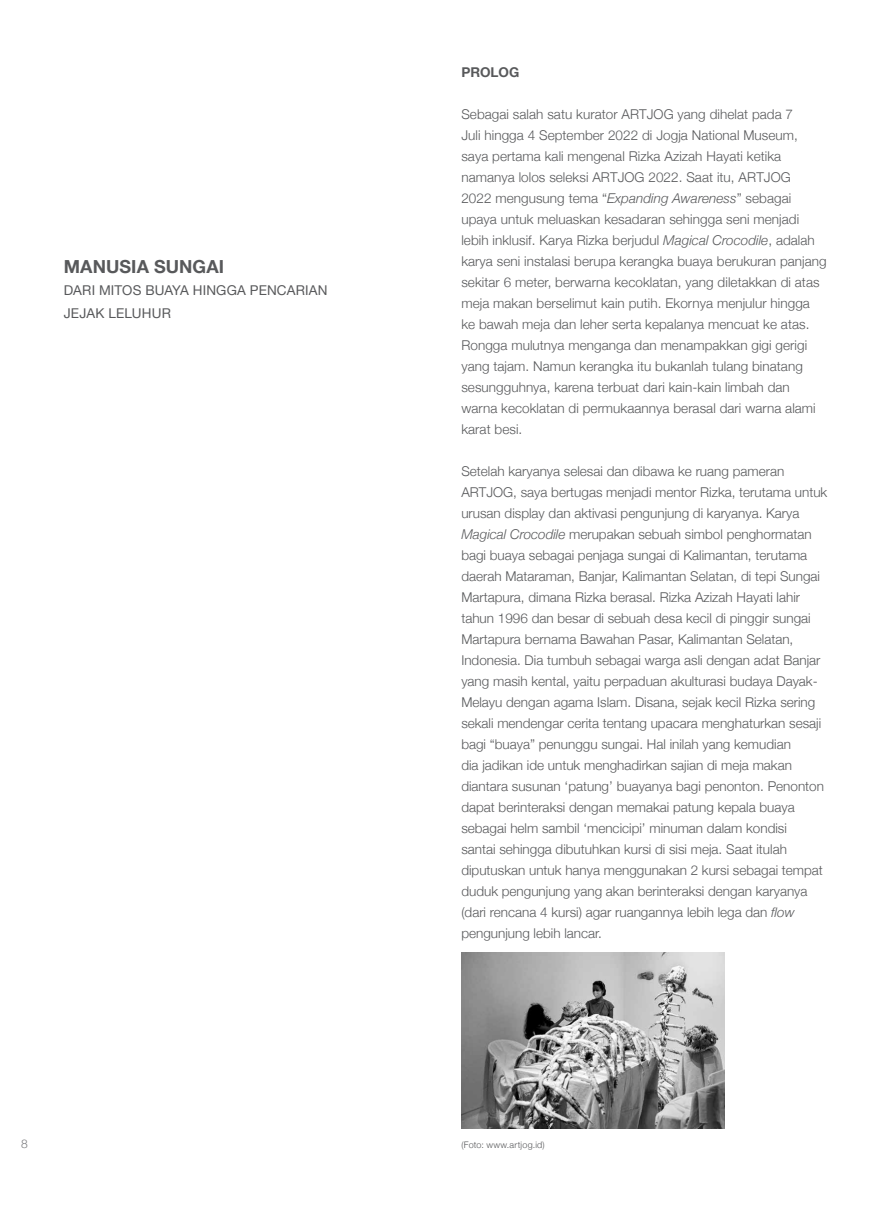
<style>
.page{position:relative;width:893px;height:1212px;background:#fff}
.page>*{position:absolute;margin:0;border:0;box-sizing:border-box;transform-origin:0 0}
.t1{font:700 18px "Helvetica Neue";letter-spacing:.005em;color:#58595b}
.t2{font:300 13.5px/21px "Helvetica Neue";color:#58595b}
.t3{font:13.5px/22.5px "Helvetica Neue";letter-spacing:.015em;color:#58595b}
.t4{font:700 13.5px "Helvetica Neue";color:#58595b}
.t5{font:300 12px "Helvetica Neue";color:#797a7d}
.t6{font:300 9px "Helvetica Neue";letter-spacing:.025em;color:#58595b}
.s1{font-style:italic}
</style>
<div class="page">
<img style="left:461px;top:953px;width:263px;height:175px">
<h1 class="t1" style="left:64px;top:252px;width:162px">MANUSIA SUNGAI</h1>
<p class="t3" style="left:64px;top:280px;width:265px">DARI MITOS BUAYA HINGGA PENCARIAN<br>JEJAK LELUHUR</p>
<p class="t5" style="left:21px;top:1134px;width:8px">8</p>
<p class="t4" style="left:461px;top:62px;width:60px">PROLOG</p>
<p class="t2" style="left:461px;top:103px;width:367px">Sebagai salah satu kurator ARTJOG yang dihelat pada 7<br>Juli hingga 4 September 2022 di Jogja National Museum, saya pertama kali mengenal Rizka Azizah Hayati ketika namanya lolos seleksi ARTJOG 2022. Saat itu, ARTJOG<br>2022 mengusung tema “<span class="s1">Expanding Awareness</span>” sebagai upaya untuk meluaskan kesadaran sehingga seni menjadi lebih inklusif. Karya Rizka berjudul <span class="s1">Magical Crocodile</span>, adalah karya seni instalasi berupa kerangka buaya berukuran panjang sekitar 6 meter, berwarna kecoklatan, yang diletakkan di atas meja makan berselimut kain putih. Ekornya menjulur hingga ke bawah meja dan leher serta kepalanya mencuat ke atas.<br>Rongga mulutnya menganga dan menampakkan gigi gerigi yang tajam. Namun kerangka itu bukanlah tulang binatang sesungguhnya, karena terbuat dari kain-kain limbah dan warna kecoklatan di permukaannya berasal dari warna alami karat besi.</p>
<p class="t2" style="left:461px;top:460px;width:367px">Setelah karyanya selesai dan dibawa ke ruang pameran ARTJOG, saya bertugas menjadi mentor Rizka, terutama untuk urusan display dan aktivasi pengunjung di karyanya. Karya <span class="s1">Magical Crocodile</span> merupakan sebuah simbol penghormatan bagi buaya sebagai penjaga sungai di Kalimantan, terutama daerah Mataraman, Banjar, Kalimantan Selatan, di tepi Sungai Martapura, dimana Rizka berasal. Rizka Azizah Hayati lahir tahun 1996 dan besar di sebuah desa kecil di pinggir sungai Martapura bernama Bawahan Pasar, Kalimantan Selatan, Indonesia. Dia tumbuh sebagai warga asli dengan adat Banjar yang masih kental, yaitu perpaduan akulturasi budaya Dayak-Melayu dengan agama Islam. Disana, sejak kecil Rizka sering sekali mendengar cerita tentang upacara menghaturkan sesaji bagi “buaya” penunggu sungai. Hal inilah yang kemudian<br>dia jadikan ide untuk menghadirkan sajian di meja makan diantara susunan ‘patung’ buayanya bagi penonton. Penonton dapat berinteraksi dengan memakai patung kepala buaya sebagai helm sambil ‘mencicipi’ minuman dalam kondisi<br>santai sehingga dibutuhkan kursi di sisi meja. Saat itulah diputuskan untuk hanya menggunakan 2 kursi sebagai tempat duduk pengunjung yang akan berinteraksi dengan karyanya (dari rencana 4 kursi) agar ruangannya lebih lega dan <span class="s1">flow </span>pengunjung lebih lancar.</p>
<p class="t6" style="left:461px;top:1137px;width:85px">(Foto: www.artjog.id)</p>
</div>
